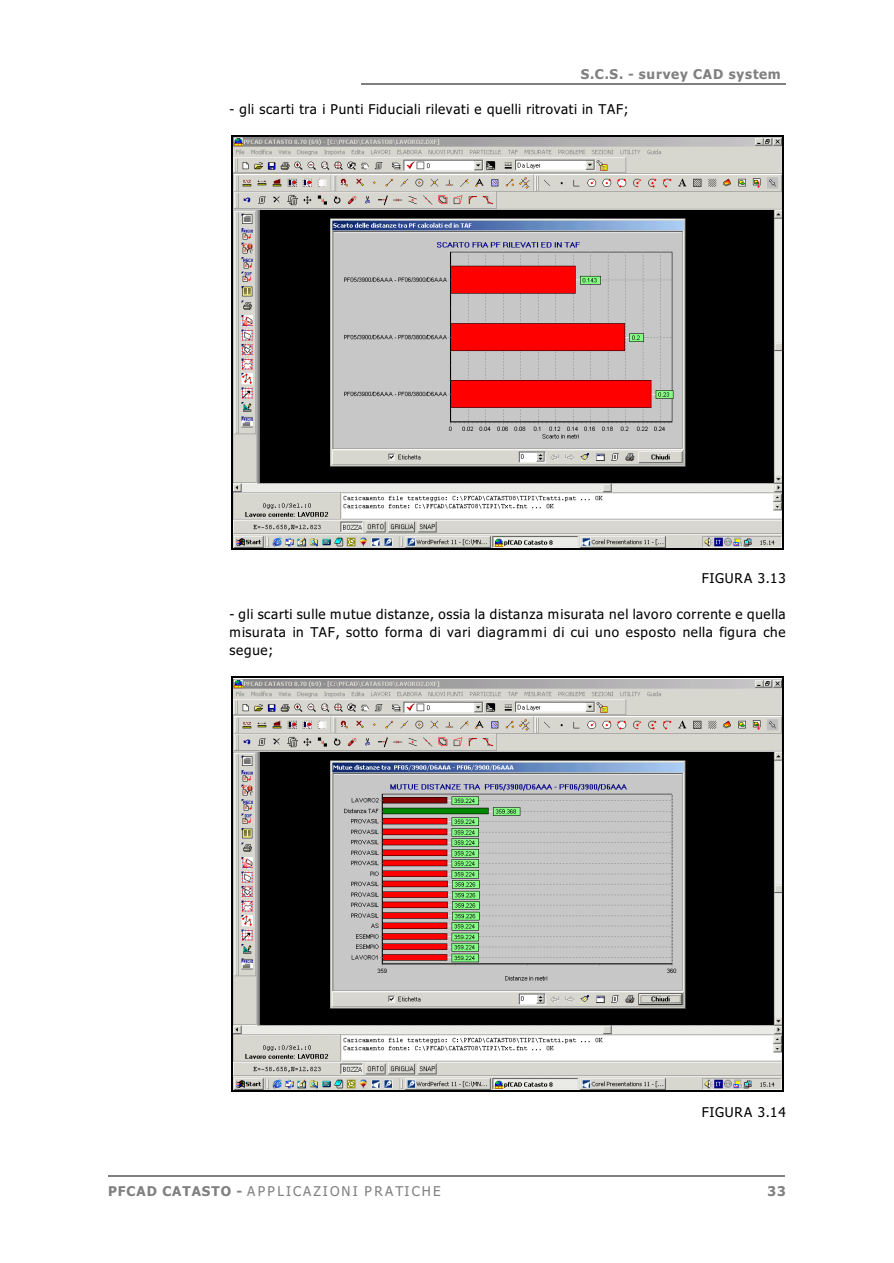
<style>
.page{position:relative;width:894px;height:1263px;background:#fff}
.page>*{position:absolute;margin:0;border:0;box-sizing:border-box;transform-origin:0 0}
.t1{font:13.5px/18px "Tahoma";letter-spacing:.055em;color:#000;text-align:justify}
.t2{font:italic 13.5px "Tahoma";letter-spacing:.165em;color:#808080}
.t3{font:700 13.5px "Tahoma";letter-spacing:.06em;color:#808080}
.s1{font-weight:700;font-style:normal}
</style>
<div class="page">
<hr style="left:361px;top:83px;width:425px;height:1px;background:#808080">
<hr style="left:108px;top:1175px;width:676px;height:1px;background:#808080">
<img style="left:233px;top:138px;width:549px;height:411px">
<hr style="left:232px;top:135px;width:1px;height:415px;background:#000">
<hr style="left:783px;top:135px;width:1px;height:415px;background:#000">
<hr style="left:232px;top:135px;width:552px;height:1px;background:#000">
<hr style="left:232px;top:549px;width:552px;height:1px;background:#000">
<img style="left:233px;top:679px;width:549px;height:411px">
<hr style="left:232px;top:676px;width:1px;height:415px;background:#000">
<hr style="left:783px;top:676px;width:1px;height:415px;background:#000">
<hr style="left:232px;top:676px;width:552px;height:2px;background:#000">
<hr style="left:232px;top:1090px;width:552px;height:1px;background:#000">
<p class="t3" style="left:581px;top:69px;width:201px">S.C.S. - survey CAD system</p>
<p class="t1" style="left:230px;top:101px;width:401px">- gli scarti tra i Punti Fiduciali rilevati e quelli ritrovati in TAF;</p>
<p class="t1" style="left:702px;top:571px;width:86px">FIGURA 3.13</p>
<p class="t1" style="left:230px;top:607px;width:558px">- gli scarti sulle mutue distanze, ossia la distanza misurata nel lavoro corrente e quella misurata in TAF, sotto forma di vari diagrammi di cui uno esposto nella figura che segue;</p>
<p class="t1" style="left:702px;top:1104px;width:86px">FIGURA 3.14</p>
<p class="t2" style="left:108px;top:1186px;width:334px"><span class="s1">PFCAD CATASTO -</span> APPLICAZIONI PRATICHE</p>
<p class="t3" style="left:767px;top:1186px;width:20px">33</p>
</div>
